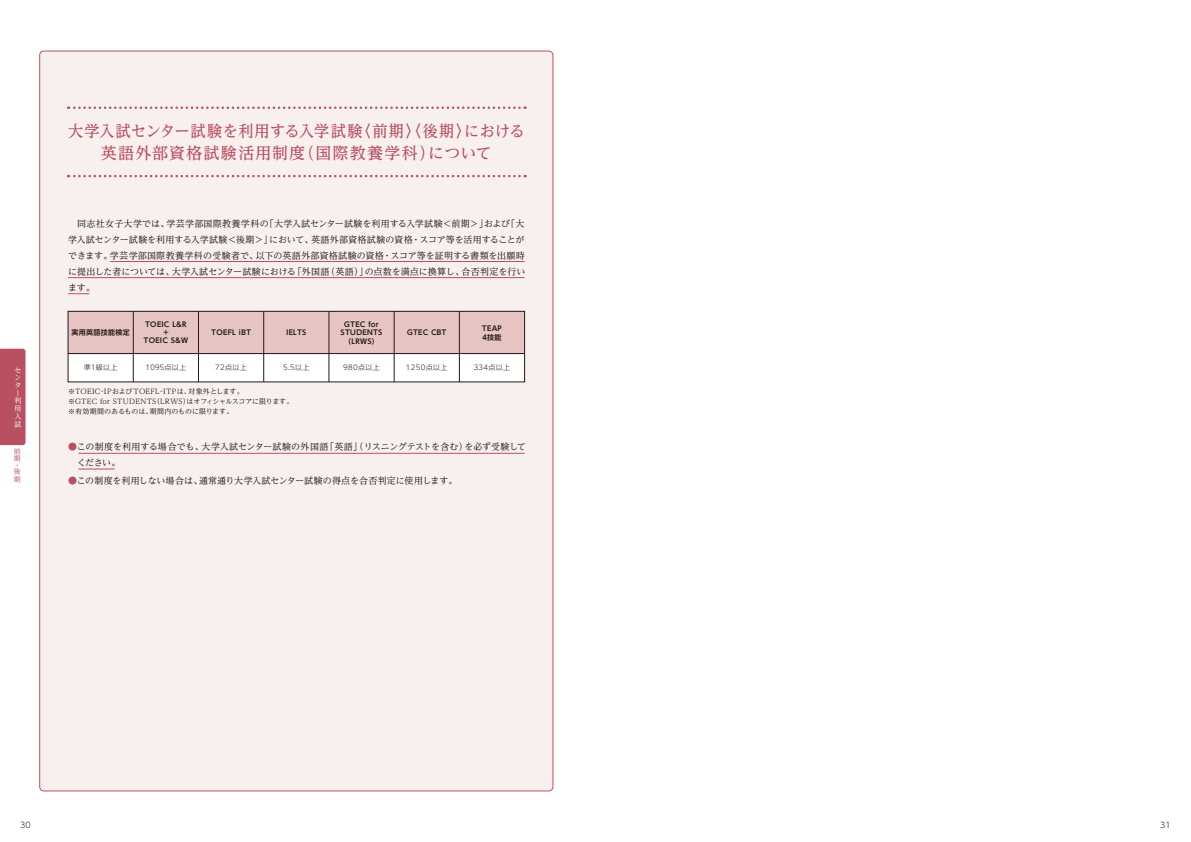
<style>
.page{position:relative;width:1191px;height:842px;background:#fff}
.page>*{position:absolute;margin:0;border:0;box-sizing:border-box;transform-origin:0 0}
.t1{font:500 16px/22px "UD Reimin Pro";letter-spacing:.055em;color:#b95061;text-align:center;scale:.95 1}
.t2{font:9px/16px "UD Reimin Pro";color:#221815;text-align:justify}
.t3{font:300 8px "UD Shin Go Pro";color:#221815}
.t4{font:7px/10px "UD Reimin Pro";letter-spacing:.01em;color:#221815}
.t5{font:700 7px/8.5px "UD Shin Go Pro De";letter-spacing:-.235em;color:#221815;text-align:center}
.t6{font:300 7px "UD Shin Go Pro";letter-spacing:.05em;color:#221815}
.t7{font:700 7px/8px "UD Shin Go Pro De";letter-spacing:-.305em;color:#221815;text-align:center}
.t8{font:7px/7.7px "UD Reimin Pro";color:#fff}
.t9{font:700 7px "UD Shin Go Pro De";letter-spacing:.05em;color:#221815}
.t10{font:300 7px "UD Shin Go Pro";letter-spacing:-.235em;color:#221815}
.t11{font:7px/7.5px "UD Reimin Pro";color:#b95061}
.s1{color:#b95061}
</style>
<div class="page">
<div style="left:40px;top:51px;width:513px;height:740px;background:#f8efef;border-radius:4px"></div>
<div style="left:0;top:349px;width:26px;height:96px;background:#b95061"></div>
<svg style="left:68px;top:175px;width:457px;height:2px"></svg>
<svg style="left:68px;top:106px;width:457px;height:3px"></svg>
<div style="left:68px;top:311px;width:456px;height:71px;background:#fff"></div>
<div style="left:68px;top:311px;width:456px;height:43px;background:#e5c4c3"></div>
<div style="left:68px;top:311px;width:457px;height:71px;border:1px solid #221815"></div>
<hr style="left:68px;top:353px;width:456px;height:1px;background:#221815">
<hr style="left:133px;top:311px;width:1px;height:71px;background:#221815">
<hr style="left:198px;top:311px;width:1px;height:71px;background:#221815">
<hr style="left:263px;top:311px;width:1px;height:71px;background:#221815">
<hr style="left:329px;top:311px;width:1px;height:71px;background:#221815">
<hr style="left:394px;top:311px;width:1px;height:71px;background:#221815">
<hr style="left:459px;top:311px;width:1px;height:71px;background:#221815">
<hr style="left:110px;top:261px;width:414px;height:1px;background:#b95061">
<hr style="left:68px;top:277px;width:456px;height:1px;background:#b95061">
<svg style="left:68px;top:293px;width:21px;height:1px"></svg>
<hr style="left:78px;top:453px;width:446px;height:1px;background:#b95061">
<hr style="left:78px;top:469px;width:37px;height:1px;background:#b95061">
<h1 class="t1" style="left:68px;top:120px;width:482px">大学入試センター試験を利用する入学試験〈前期〉〈後期〉における英語外部資格試験活用制度（国際教養学科）について</h1>
<p class="t8" style="left:14px;top:366px;width:8px">センター利用入試</p>
<p class="t11" style="left:14px;top:447px;width:8px">前期</p>
<p class="t11" style="left:14px;top:462px;width:8px;line-height:6.5px">・後</p>
<p class="t11" style="left:14px;top:475px;width:8px">期</p>
<p class="t2" style="left:68px;top:215px;width:459px">　同志社女子大学では、学芸学部国際教養学科の「大学入試センター試験を利用する入学試験＜前期＞」および「大学入試センター試験を利用する入学試験＜後期＞」において、英語外部資格試験の資格・スコア等を活用することができます。学芸学部国際教養学科の受験者で、以下の英語外部資格試験の資格・スコア等を証明する書類を出願時に提出した者については、大学入試センター試験における「外国語（英語）」の点数を満点に換算し、合否判定を行います。</p>
<p class="t5" style="left:339px;top:320px;width:46px">ＧＴＥＣ ｆｏｒ<br>ＳＴＵＤＥＮＴＳ（ＬＲＷＳ）</p>
<p class="t5" style="left:481px;top:324px;width:24px;text-align:left">ＴＥＡＰ<br>４技能</p>
<p class="t7" style="left:142px;top:320px;width:47px">ＴＯＥＩＣ Ｌ＆Ｒ＋<br>ＴＯＥＩＣ Ｓ＆Ｗ</p>
<p class="t9" style="left:71px;top:327px;width:60px">実用英語技能検定</p>
<p class="t5" style="left:210px;top:328px;width:43px">ＴＯＥＦＬ iＢＴ</p>
<p class="t5" style="left:284px;top:328px;width:26px">ＩＥＬＴＳ</p>
<p class="t5" style="left:406px;top:328px;width:43px">ＧＴＥＣ ＣＢＴ</p>
<p class="t6" style="left:283px;top:362px;width:28px">5.5以上</p>
<p class="t6" style="left:84px;top:362px;width:35px">準１級以上</p>
<p class="t10" style="left:144px;top:362px;width:43px">１０９５点以上</p>
<p class="t6" style="left:215px;top:362px;width:33px">72点以上</p>
<p class="t6" style="left:343px;top:362px;width:38px">980点以上</p>
<p class="t6" style="left:406px;top:362px;width:43px">1250点以上</p>
<p class="t6" style="left:474px;top:362px;width:38px">334点以上</p>
<p class="t4" style="left:68px;top:386px;width:227px">※TOEIC-IPおよびTOEFL-ITPは、対象外とします。<br>※GTEC for STUDENTS（LRWS）はオフィシャルスコアに限ります。※有効期間のあるものは、期間内のものに限ります。</p>
<p class="t2" style="left:77px;top:439px;width:451px;text-indent:-9px"><span class="s1">●</span>この制度を利用する場合でも、大学入試センター試験の外国語「英語」（リスニングテストを含む）を必ず受験してください。</p>
<p class="t2" style="left:68px;top:473px;width:391px"><span class="s1">●</span>この制度を利用しない場合は、通常通り大学入試センター試験の得点を合否判定に使用します。</p>
<p class="t3" style="left:20px;top:818px;width:12px">30</p>
<p class="t3" style="left:1160px;top:818px;width:12px">31</p>
</div>
